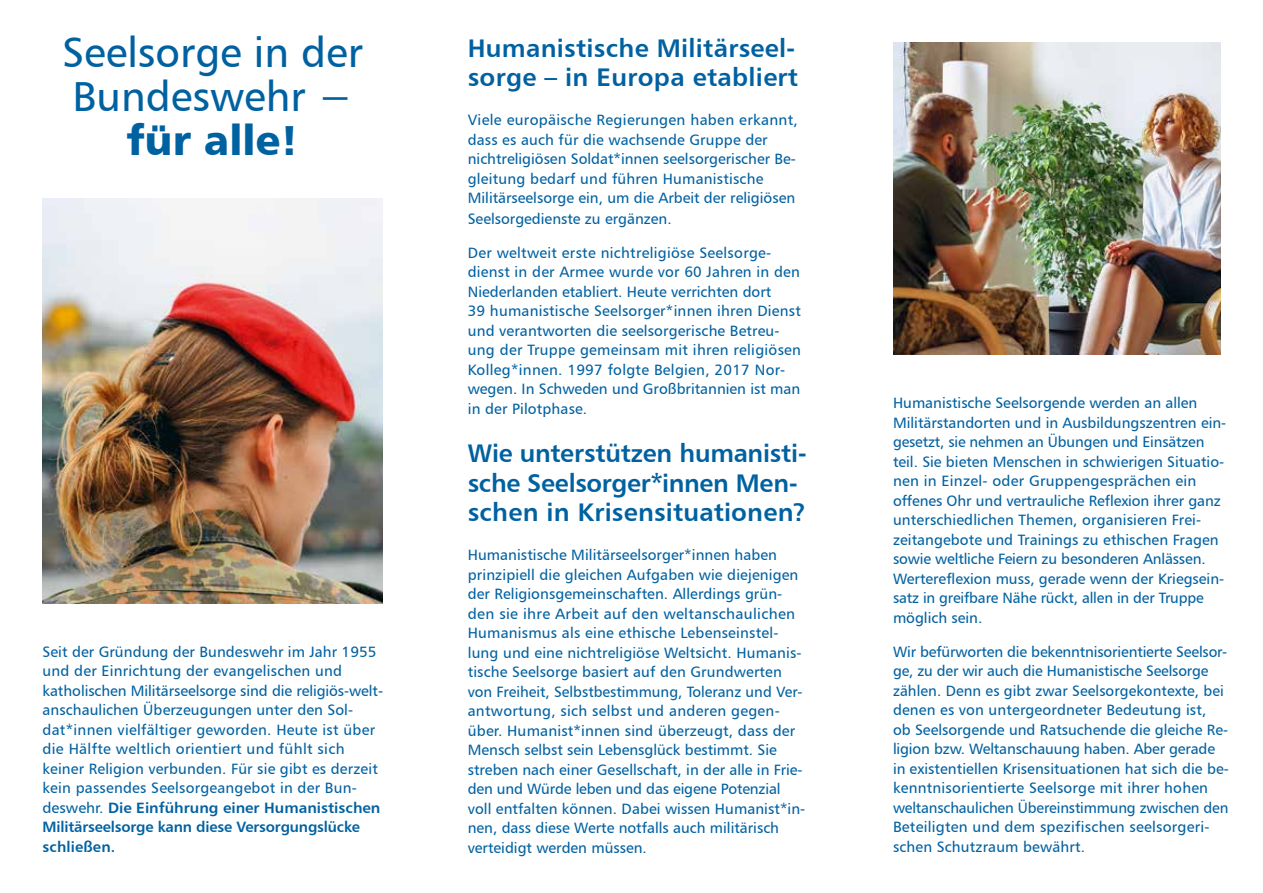
<style>
.page{position:relative;width:1263px;height:893px;background:#fff}
.page>*{position:absolute;margin:0;border:0;box-sizing:border-box;transform-origin:0 0}
.t1{font:42px/44px "Humanist 777 BT Roman B";color:#0061a1}
.t2{font:42px "Humanist 777 BT Black B";color:#0061a1}
.t3{font:25.5px/29.2px "Humanist 777 BT Bold B";letter-spacing:.005em;color:#0061a1}
.t4{font:15px/19.5px "Humanist 777 BT Roman B";letter-spacing:.005em;color:#0061a1}
.t5{font:15px/19.5px "Humanist 777 BT Bold B";letter-spacing:-.01em;color:#0061a1}
.s1{font-family:"Humanist 777 BT Roman B"}
</style>
<div class="page">
<img style="left:893px;top:43px;width:327px;height:312px">
<img style="left:43px;top:199px;width:340px;height:404px">
<h1 class="t1" style="left:62px;top:30px;width:302px">Seelsorge in der<br>Bundeswehr −</h1>
<h1 class="t2" style="left:127px;top:113px;width:174px">für alle!</h1>
<p class="t4" style="left:43px;top:642px;width:342px">Seit der Gründung der Bundeswehr im Jahr 1955 und der Einrichtung der evangelischen und katholischen Militärseelsorge sind die religiös-welt&shy;anschaulichen Überzeugungen unter den Sol&shy;dat*innen vielfältiger geworden. Heute ist über die Hälfte weltlich orientiert und fühlt sich keiner Religion verbunden. Für sie gibt es derzeit kein passendes Seelsorgeangebot in der Bun-</p>
<p class="t5" style="left:43px;top:797px;width:339px"><span class="s1">deswehr.</span> Die Einführung einer Humanistischen<br>Militärseelsorge kann diese Versorgungslücke schließen.</p>
<h2 class="t3" style="left:468px;top:33px;width:332px">Humanistische Militärseel&shy;sorge – in Europa etabliert</h2>
<p class="t4" style="left:468px;top:110px;width:332px">Viele europäische Regierungen haben erkannt, dass es auch für die wachsende Gruppe der nichtreligiösen Soldat*innen seelsorgerischer Be&shy;gleitung bedarf und führen Humanistische Militärseelsorge ein, um die Arbeit der religiösen Seelsorgedienste zu ergänzen.</p>
<p class="t4" style="left:468px;top:242px;width:335px">Der weltweit erste nichtreligiöse Seelsorge&shy;dienst in der Armee wurde vor 60 Jahren in den Niederlanden etabliert. Heute verrichten dort<br>39 humanistische Seelsorger*innen ihren Dienst und verantworten die seelsorgerische Betreu&shy;ung der Truppe gemeinsam mit ihren religiösen Kolleg*innen. 1997 folgte Belgien, 2017 Nor&shy;wegen. In Schweden und Großbritannien ist man in der Pilotphase.</p>
<h2 class="t3" style="left:468px;top:438px;width:341px">Wie unterstützen humanisti&shy;sche Seelsorger*innen Men&shy;schen in Krisensituationen?</h2>
<p class="t4" style="left:468px;top:545px;width:339px">Humanistische Militärseelsorger*innen haben prinzipiell die gleichen Aufgaben wie diejenigen der Religionsgemeinschaften. Allerdings grün&shy;den sie ihre Arbeit auf den weltanschaulichen Humanismus als eine ethische Lebenseinstel&shy;lung und eine nichtreligiöse Weltsicht. Humanis&shy;tische Seelsorge basiert auf den Grundwerten von Freiheit, Selbstbestimmung, Toleranz und Ver&shy;antwortung, sich selbst und anderen gegen&shy;über. Humanist*innen sind überzeugt, dass der Mensch selbst sein Lebensglück bestimmt. Sie streben nach einer Gesellschaft, in der alle in Frie&shy;den und Würde leben und das eigene Potenzial voll entfalten können. Dabei wissen Humanist*in&shy;nen, dass diese Werte notfalls auch militärisch verteidigt werden müssen.</p>
<p class="t4" style="left:893px;top:393px;width:335px">Humanistische Seelsorgende werden an allen Militärstandorten und in Ausbildungszentren ein&shy;gesetzt, sie nehmen an Übungen und Einsätzen teil. Sie bieten Menschen in schwierigen Situatio&shy;nen in Einzel- oder Gruppengesprächen ein - offenes Ohr und vertrauliche Reflexion ihrer ganz unterschiedlichen Themen, organisieren Frei&shy;zeitangebote und Trainings zu ethischen Fragen sowie weltliche Feiern zu besonderen Anlässen.<br>Wertereflexion muss, gerade wenn der Kriegsein&shy;satz in greifbare Nähe rückt, allen in der Truppe möglich sein.</p>
<p class="t4" style="left:893px;top:642px;width:337px">Wir befürworten die bekenntnisorientierte Seelsor&shy;ge, zu der wir auch die Humanistische Seelsorge zählen. Denn es gibt zwar Seelsorgekontexte, bei denen es von untergeordneter Bedeutung ist,<br>ob Seelsorgende und Ratsuchende die gleiche Re&shy;ligion bzw. Weltanschauung haben. Aber gerade in existentiellen Krisensituationen hat sich die be&shy;kenntnisorientierte Seelsorge mit ihrer hohen weltanschaulichen Übereinstimmung zwischen den Beteiligten und dem spezifischen seelsorgeri&shy;schen Schutzraum bewährt.</p>
</div>
